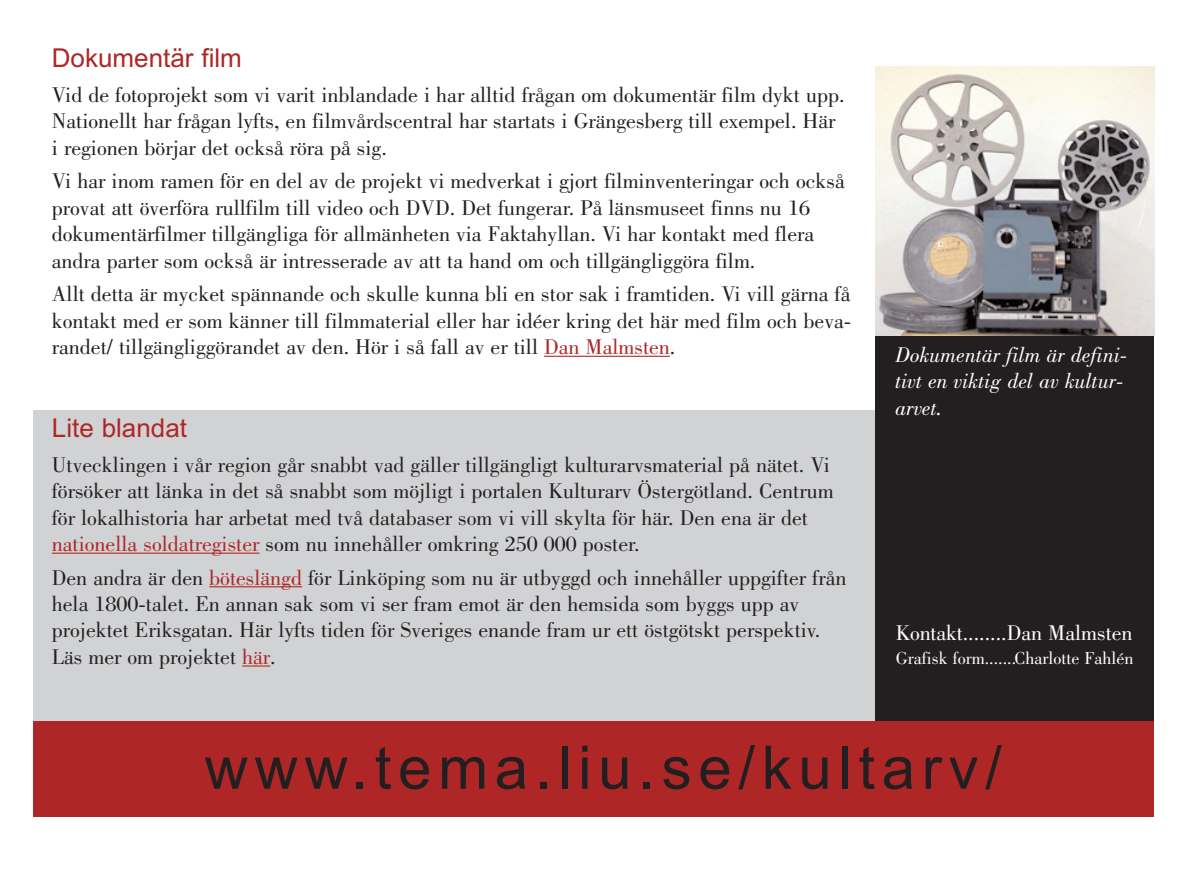
<style>
.page{position:relative;width:1189px;height:896px;background:#fff}
.page>*{position:absolute;margin:0;border:0;box-sizing:border-box;transform-origin:0 0}
.t1{font:60px "Arial MS";letter-spacing:.11em;color:#231f20}
.t2{font:26px "Arial MS";color:#af2626}
.t3{font:22px/26.4px "Bodoni";color:#231f20}
.t4{font:italic 22px/26.4px "Bodoni";color:#fff}
.t5{font:22px "Bodoni";color:#fff}
.t6{font:18px "Bodoni";color:#fff}
.s1{color:#af2626}
</style>
<div class="page">
<div style="left:34px;top:410px;width:936px;height:345px;background:#d1d2d4"></div>
<div style="left:875px;top:67px;width:279px;height:702px;background:#231f20"></div>
<div style="left:34px;top:721px;width:1120px;height:95px;background:#af2626"></div>
<hr style="left:544px;top:356px;width:126px;height:1px;background:#af2626">
<hr style="left:52px;top:552px;width:150px;height:1px;background:#af2626">
<hr style="left:202px;top:552px;width:57px;height:1px;background:#af2626">
<hr style="left:209px;top:586px;width:93px;height:1px;background:#af2626">
<svg style="left:242px;top:665px;width:28px;height:1px"></svg>
<img style="left:875px;top:67px;width:279px;height:269px">
<p class="t2" style="left:52px;top:48px;width:191px">Dokumentär film</p>
<p class="t3" style="left:52px;top:84px;width:794px">Vid de fotoprojekt som vi varit inblandade i har alltid frågan om dokumentär film dykt upp.<br>Nationellt har frågan lyfts, en filmvårdscentral har startats i Grängesberg till exempel. Här i regionen börjar det också röra på sig.</p>
<p class="t3" style="left:52px;top:170px;width:794px">Vi har inom ramen för en del av de projekt vi medverkat i gjort filminventeringar och också provat att överföra rullfilm till video och DVD. Det fungerar. På länsmuseet finns nu 16 dokumentärfilmer tillgängliga för allmänheten via Faktahyllan. Vi har kontakt med flera andra parter som också är intresserade av att ta hand om och tillgängliggöra film.</p>
<p class="t3" style="left:52px;top:283px;width:801px;text-align:justify">Allt detta är mycket spännande och skulle kunna bli en stor sak i framtiden. Vi vill gärna få kontakt med er som känner till filmmaterial eller har idéer kring det här med film och beva&shy;randet/ tillgängliggörandet av den. Hör i så fall av er till <span class="s1">Dan Malmsten</span>.</p>
<p class="t2" style="left:52px;top:418px;width:137px">Lite blandat</p>
<p class="t3" style="left:52px;top:453px;width:783px">Utvecklingen i vår region går snabbt vad gäller tillgängligt kulturarvsmaterial på nätet. Vi försöker att länka in det så snabbt som möjligt i portalen Kulturarv Östergötland. Centrum för lokalhistoria har arbetat med två databaser som vi vill skylta för här. Den ena är det <span class="s1">nationella soldatregister</span> som nu innehåller omkring 250 000 poster.</p>
<p class="t3" style="left:52px;top:566px;width:796px">Den andra är den <span class="s1">böteslängd</span> för Linköping som nu är utbyggd och innehåller uppgifter från hela 1800-talet. En annan sak som vi ser fram emot är den hemsida som byggs upp av projektet Eriksgatan. Här lyfts tiden för Sveriges enande fram ur ett östgötskt perspektiv.<br>Läs mer om projektet <span class="s1">här</span>.</p>
<p class="t4" style="left:895px;top:343px;width:234px">Dokumentär film är defini&shy;tivt en viktig del av kultur&shy;arvet.</p>
<p class="t5" style="left:896px;top:625px;width:238px">Kontakt........Dan Malmsten</p>
<p class="t6" style="left:896px;top:651px;width:239px">Grafisk form.......Charlotte Fahlén</p>
<h1 class="t1" style="left:205px;top:745px;width:799px">www.tema.liu.se/kultarv/</h1>
</div>
